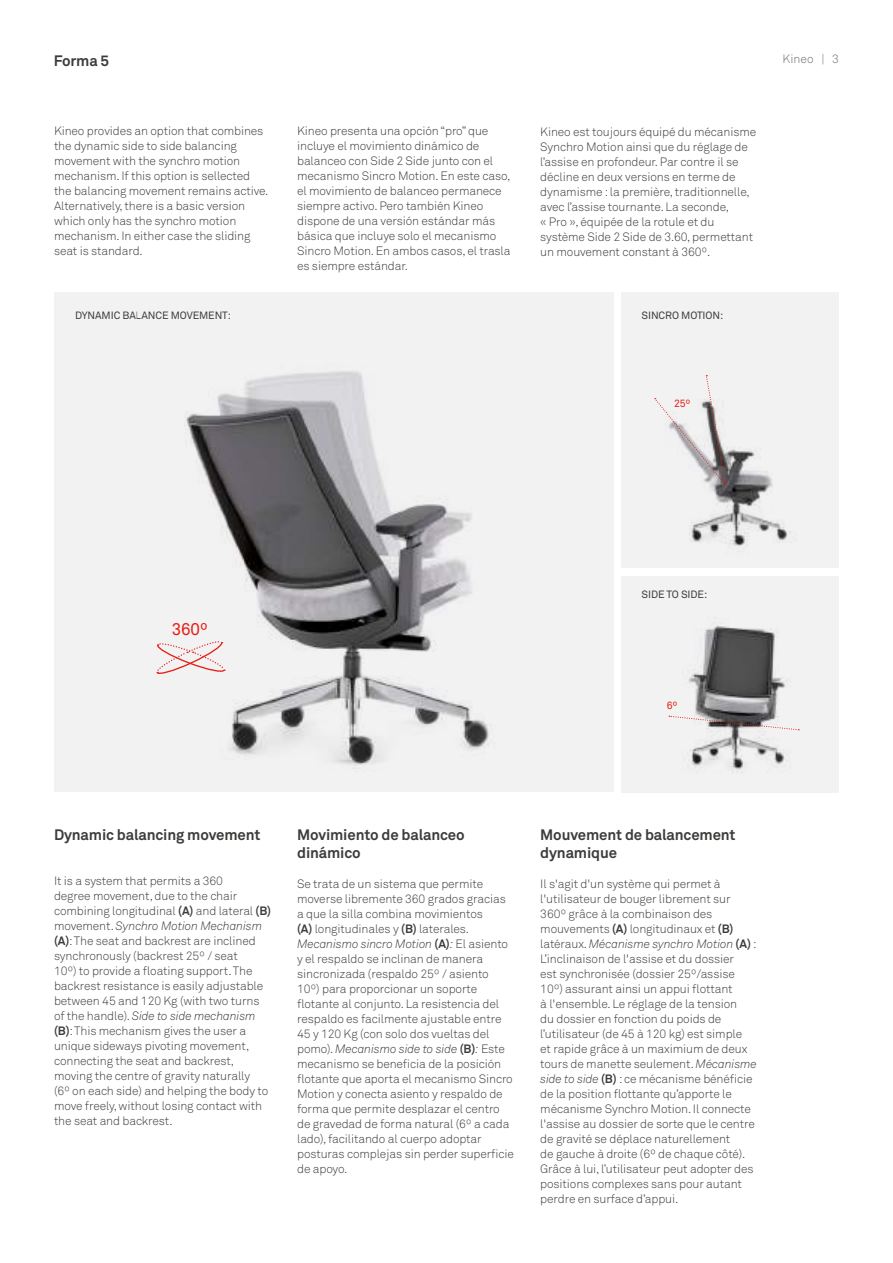
<style>
.page{position:relative;width:893px;height:1263px;background:#fff}
.page>*{position:absolute;margin:0;border:0;box-sizing:border-box;transform-origin:0 0}
.t1{font:16.95px "Akkurat";color:#e42016}
.t2{font:700 15px/18px "Akkurat";letter-spacing:-.01em;color:#3c3c3a}
.t3{font:300 12px/15px "Akkurat";letter-spacing:-.01em;color:#3c3c3a}
.t4{font:300 12px "Akkurat";color:#6e6e6e}
.t5{font:10.5px "Akkurat";letter-spacing:-.01em;color:#3c3c3a}
.t6{font:10.5px "Akkurat";color:#e42016}
.s1{font-weight:700}
.s2{font-style:italic}
</style>
<div class="page">
<div style="left:54px;top:292px;width:560px;height:500px;background:#f2f2f2"></div>
<div style="left:621px;top:576px;width:218px;height:216px;background:#f2f2f2"></div>
<div style="left:621px;top:292px;width:218px;height:275px;background:#f2f2f2"></div>
<img style="left:654px;top:398px;width:137px;height:148px">
<svg style="left:655px;top:375px;width:72px;height:111px"></svg>
<img style="left:688px;top:625px;width:100px;height:148px">
<svg style="left:669px;top:715px;width:130px;height:16px"></svg>
<img style="left:186px;top:371px;width:303px;height:395px">
<svg style="left:156px;top:641px;width:70px;height:34px"></svg>
<p class="t2" style="left:54px;top:51px;width:57px">Forma 5</p>
<p class="t4" style="left:783px;top:51px;width:58px">Kineo | 3</p>
<p class="t3" style="left:54px;top:123px;width:216px">Kineo provides an option that combines the dynamic side to side balancing movement with the synchro motion mechanism. If this option is sellected the balancing movement remains active.<br>Alternatively, there is a basic version which only has the synchro motion mechanism. In either case the sliding seat is standard.</p>
<p class="t3" style="left:297px;top:123px;width:215px">Kineo presenta una opción “pro” que incluye el movimiento dinámico de balanceo con Side 2 Side junto con el mecanismo Sincro Motion. En este caso, el movimiento de balanceo permanece siempre activo. Pero también Kineo dispone de una versión estándar más básica que incluye solo el mecanismo Sincro Motion. En ambos casos, el trasla es siempre estándar.</p>
<p class="t3" style="left:540px;top:124px;width:218px">Kineo est toujours équipé du mécanisme Synchro Motion ainsi que du réglage de l’assise en profondeur. Par contre il se décline en deux versions en terme de dynamisme : la première, traditionnelle, avec l’assise tournante. La seconde,<br>« Pro », équipée de la rotule et du système Side 2 Side de 3.60, permettant un mouvement constant à 360º.</p>
<p class="t5" style="left:75px;top:309px;width:157px">DYNAMIC BALANCE MOVEMENT:</p>
<p class="t5" style="left:641px;top:309px;width:83px">SINCRO MOTION:</p>
<p class="t6" style="left:674px;top:396px;width:18px">25º</p>
<h1 class="t1" style="left:172px;top:618px;width:38px">360º</h1>
<p class="t5" style="left:641px;top:587px;width:67px">SIDE TO SIDE:</p>
<p class="t6" style="left:667px;top:699px;width:12px">6º</p>
<p class="t2" style="left:54px;top:825px;width:208px">Dynamic balancing movement</p>
<p class="t3" style="left:54px;top:873px;width:219px">It is a system that permits a 360<br>degree movement, due to the chair combining longitudinal <span class="s1">(A)</span> and lateral <span class="s1">(B) </span>movement. <span class="s2">Synchro Motion Mechanism </span><span class="s1">(A)</span>: The seat and backrest are inclined synchronously (backrest 25º / seat<br>10º) to provide a floating support. The backrest resistance is easily adjustable between 45 and 120 Kg (with two turns of the handle). <span class="s2">Side to side mechanism </span><span class="s1">(B)</span>: This mechanism gives the user a unique sideways pivoting movement, connecting the seat and backrest, moving the centre of gravity naturally<br>(6º on each side) and helping the body to move freely, without losing contact with the seat and backrest.</p>
<p class="t2" style="left:297px;top:825px;width:169px">Movimiento de balanceo dinámico</p>
<p class="t3" style="left:297px;top:876px;width:218px">Se trata de un sistema que permite moverse libremente 360 grados gracias a que la silla combina movimientos<br><span class="s1">(A)</span> longitudinales y <span class="s1">(B)</span> laterales.<br><span class="s2">Mecanismo sincro Motion</span> <span class="s1">(A)</span><span class="s2">:</span> El asiento y el respaldo se inclinan de manera sincronizada (respaldo 25º / asiento 10º) para proporcionar un soporte flotante al conjunto. La resistencia del respaldo es facilmente ajustable entre 45 y 120 Kg (con solo dos vueltas del pomo). <span class="s2">Mecanismo side to side</span> <span class="s1">(B)</span><span class="s2">:</span> Este mecanismo se beneficia de la posición flotante que aporta el mecanismo Sincro Motion y conecta asiento y respaldo de forma que permite desplazar el centro de gravedad de forma natural (6º a cada lado), facilitando al cuerpo adoptar posturas complejas sin perder superficie de apoyo.</p>
<p class="t2" style="left:540px;top:825px;width:197px">Mouvement de balancement dynamique</p>
<p class="t3" style="left:540px;top:876px;width:218px">Il s'agit d'un système qui permet à l'utilisateur de bouger librement sur 360º grâce à la combinaison des mouvements <span class="s1">(A)</span> longitudinaux et <span class="s1">(B) </span>latéraux. <span class="s2">Mécanisme synchro Motion</span> <span class="s1">(A)</span> :<br>L’inclinaison de l'assise et du dossier<br>est synchronisée (dossier 25º/assise 10º) assurant ainsi un appui flottant<br>à l'ensemble. Le réglage de la tension<br>du dossier en fonction du poids de l’utilisateur (de 45 à 120 kg) est simple<br>et rapide grâce à un maximium de deux tours de manette seulement. <span class="s2">Mécanisme side to side</span> <span class="s1">(B)</span> : ce mécanisme bénéficie de la position flottante qu’apporte le mécanisme Synchro Motion. Il connecte l'assise au dossier de sorte que le centre de gravité se déplace naturellement<br>de gauche à droite (6º de chaque côté).<br>Grâce à lui, l’utilisateur peut adopter des positions complexes sans pour autant perdre en surface d’appui.</p>
</div>
